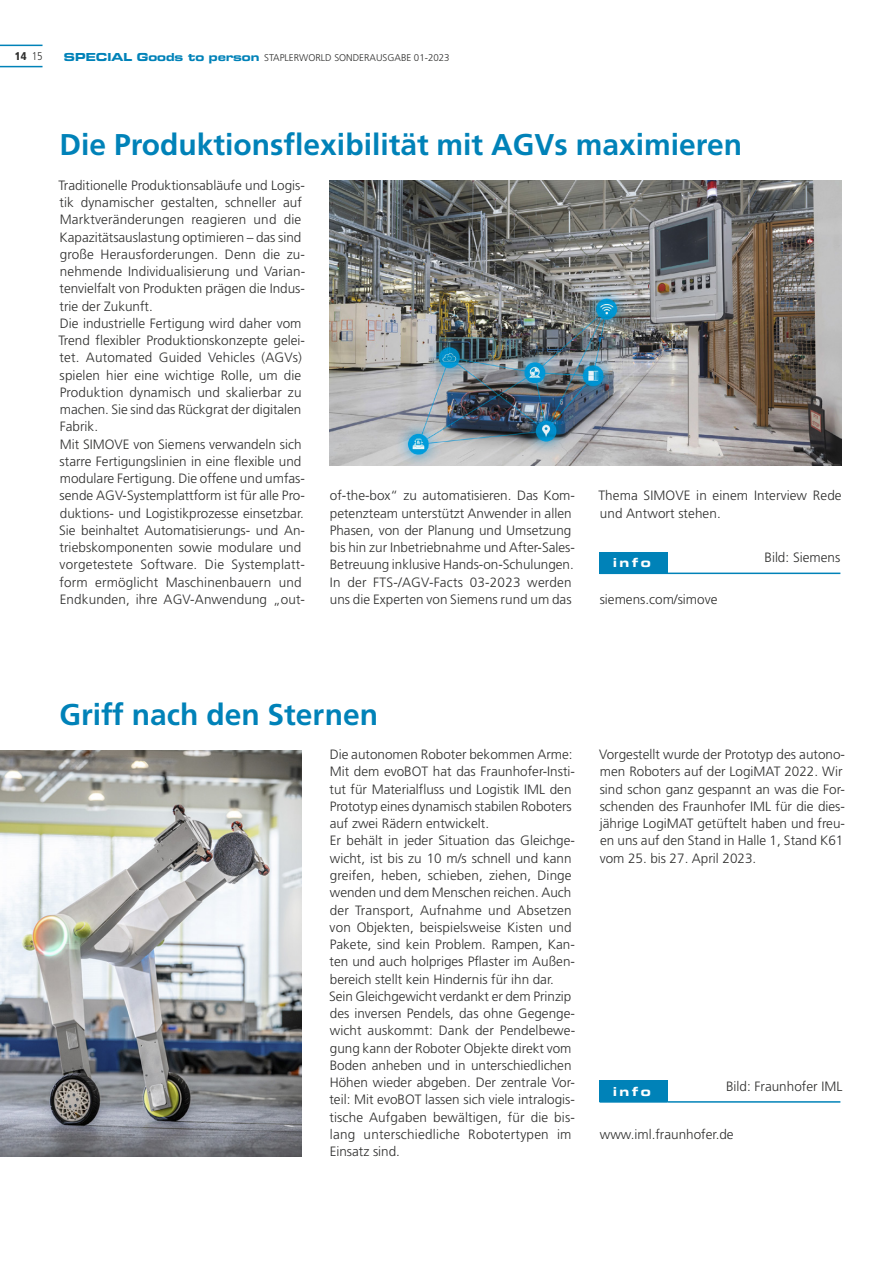
<style>
.page{position:relative;width:893px;height:1263px;background:#fff}
.page>*{position:absolute;margin:0;border:0;box-sizing:border-box;transform-origin:0 0}
.t1{font:700 30px "Frutiger LT Std";color:#0082b8}
.t2{font:300 13.5px/17.2px "Frutiger LT Std";color:#2f2f2e}
.t3{font:700 expanded 13.5px "Eurostile SB";letter-spacing:.2em;color:#fff}
.t4{font:900 condensed 11.25px "Frutiger LTCE";color:#2f2f2e}
.t5{font:300 9.75px "Frutiger LT Std";color:#2f2f2e}
.s1{font-weight:300}
.s2{font-family:"Eurostile SB";font-weight:700;font-stretch:expanded;font-size:12px;color:#0082b8}
</style>
<div class="page">
<div style="left:600px;top:552px;width:68px;height:21px;background:#0082b8"></div>
<hr style="left:600px;top:573px;width:68px;height:1px;background:#0082b8">
<hr style="left:668px;top:573px;width:172px;height:1px;background:#0082b8">
<div style="left:600px;top:1081px;width:68px;height:21px;background:#0082b8"></div>
<hr style="left:600px;top:1101px;width:68px;height:2px;background:#0082b8">
<hr style="left:668px;top:1101px;width:172px;height:2px;background:#0082b8">
<img style="left:330px;top:181px;width:512px;height:285px">
<img style="left:0;top:750px;width:302px;height:407px">
<hr style="left:0;top:45px;width:43px;height:1px;background:#0082b8">
<hr style="left:0;top:66px;width:43px;height:1px;background:#0082b8">
<p class="t4" style="left:15px;top:49px;width:29px">14 <span class="s1">15</span></p>
<p class="t5" style="left:64px;top:52px;width:387px"><span class="s2">SPECIAL Goods to person</span> STAPLERWORLD SONDERAUSGABE 01-2023</p>
<h1 class="t1" style="left:60px;top:127px;width:684px">Die Produktionsflexibilität mit AGVs maximieren</h1>
<p class="t2" style="left:58px;top:177px;width:248px">Traditionelle Produktionsabläufe und Logis&shy;tik dynamischer gestalten, schneller auf Marktveränderungen reagieren und die Kapazitätsauslastung optimieren – das sind große Herausforderungen. Denn die zu&shy;nehmende Individualisierung und Varian&shy;tenvielfalt von Produkten prägen die Indus&shy;trie der Zukunft.<br>Die industrielle Fertigung wird daher vom Trend flexibler Produktionskonzepte gelei&shy;tet. Automated Guided Vehicles (AGVs) spielen hier eine wichtige Rolle, um die Produktion dynamisch und skalierbar zu machen. Sie sind das Rückgrat der digitalen Fabrik.<br>Mit SIMOVE von Siemens verwandeln sich starre Fertigungslinien in eine flexible und modulare Fertigung. Die offene und umfas&shy;sende AGV-Systemplattform ist für alle Pro&shy;duktions- und Logistikprozesse einsetzbar.<br>Sie beinhaltet Automatisierungs- und An&shy;triebskomponenten sowie modulare und vorgetestete Software. Die Systemplatt&shy;form ermöglicht Maschinenbauern und Endkunden, ihre AGV-Anwendung „out-</p>
<p class="t2" style="left:330px;top:487px;width:247px">of-the-box“ zu automatisieren. Das Kom&shy;petenzteam unterstützt Anwender in allen Phasen, von der Planung und Umsetzung bis hin zur Inbetriebnahme und After-Sales-Betreuung inklusive Hands-on-Schulungen.<br>In der FTS-/AGV-Facts 03-2023 werden uns die Experten von Siemens rund um das</p>
<p class="t2" style="left:598px;top:487px;width:245px">Thema SIMOVE in einem Interview Rede und Antwort stehen.</p>
<p class="t3" style="left:613px;top:556px;width:39px">info</p>
<p class="t2" style="left:600px;top:591px;width:119px">siemens.com/simove</p>
<p class="t2" style="left:764px;top:549px;width:77px">Bild: Siemens</p>
<h1 class="t1" style="left:59px;top:696px;width:320px">Griff nach den Sternen</h1>
<p class="t2" style="left:329px;top:746px;width:248px">Die autonomen Roboter bekommen Arme:<br>Mit dem evoBOT hat das Fraunhofer-Insti&shy;tut für Materialfluss und Logistik IML den Prototyp eines dynamisch stabilen Roboters auf zwei Rädern entwickelt.<br>Er behält in jeder Situation das Gleichge&shy;wicht, ist bis zu 10 m/s schnell und kann greifen, heben, schieben, ziehen, Dinge wenden und dem Menschen reichen. Auch der Transport, Aufnahme und Absetzen von Objekten, beispielsweise Kisten und Pakete, sind kein Problem. Rampen, Kan&shy;ten und auch holpriges Pflaster im Außen&shy;bereich stellt kein Hindernis für ihn dar.<br>Sein Gleichgewicht verdankt er dem Prinzip des inversen Pendels, das ohne Gegenge&shy;wicht auskommt: Dank der Pendelbewe&shy;gung kann der Roboter Objekte direkt vom Boden anheben und in unterschiedlichen Höhen wieder abgeben. Der zentrale Vor&shy;teil: Mit evoBOT lassen sich viele intralogis&shy;tische Aufgaben bewältigen, für die bis&shy;lang unterschiedliche Robotertypen im Einsatz sind.</p>
<p class="t2" style="left:599px;top:746px;width:247px">Vorgestellt wurde der Prototyp des autono&shy;men Roboters auf der LogiMAT 2022. Wir sind schon ganz gespannt an was die For&shy;schenden des Fraunhofer IML für die dies&shy;jährige LogiMAT getüftelt haben und freu&shy;en uns auf den Stand in Halle 1, Stand K61 vom 25. bis 27. April 2023.</p>
<p class="t2" style="left:726px;top:1078px;width:118px">Bild: Fraunhofer IML</p>
<p class="t2" style="left:600px;top:1125px;width:135px">www.iml.fraunhofer.de</p>
<p class="t3" style="left:613px;top:1084px;width:39px">info</p>
</div>
